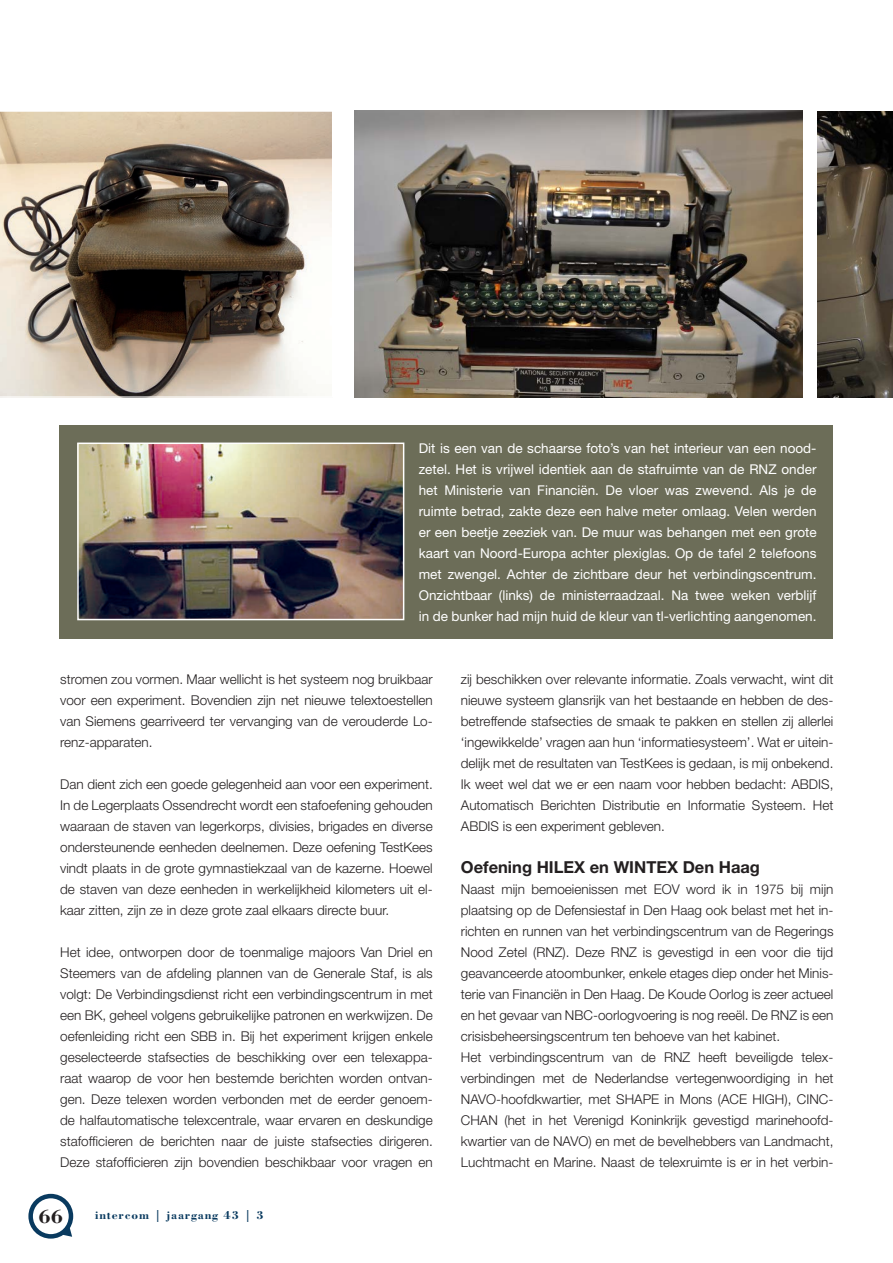
<style>
.page{position:relative;width:893px;height:1263px;background:#fff}
.page>*{position:absolute;margin:0;border:0;box-sizing:border-box;transform-origin:0 0}
.t1{font:700 20.1px "Bodoni";color:#231f20}
.t2{font:700 16.5px "Helvetica Neue";color:#231f20}
.t3{font:300 13.5px/21px "Helvetica Neue";color:#231f20;text-align:justify}
.t4{font:13.5px/21px "Helvetica Neue";color:#fff;text-align:justify}
.t5{font:700 12px "Bodoni";letter-spacing:.07em;color:#093a5f}
</style>
<div class="page">
<div style="left:28px;top:1194px;width:45px;height:44px;border:4px solid #093a5f;border-radius:50%"></div>
<svg style="left:60px;top:1225px;width:12px;height:12px"></svg>
<svg style="left:0;top:111px;width:332px;height:287px;background:#998c7d"></svg>
<div style="left:60px;top:425px;width:773px;height:214px;background:#6c6d58"></div>
<img style="left:80px;top:445px;width:321px;height:172px">
<div style="left:77px;top:442px;width:327px;height:178px;border:2px solid #fff"></div>
<img style="left:817px;top:111px;width:76px;height:287px">
<img style="left:354px;top:111px;width:449px;height:287px">
<p class="t4" style="left:419px;top:438px;width:399px">Dit is een van de schaarse foto’s van het interieur van een nood&shy;zetel. Het is vrijwel identiek aan de stafruimte van de RNZ onder het Ministerie van Financiën. De vloer was zwevend. Als je de ruimte betrad, zakte deze een halve meter omlaag. Velen werden er een beetje zeeziek van. De muur was behangen met een grote kaart van Noord-Europa achter plexiglas. Op de tafel 2 telefoons met zwengel. Achter de zichtbare deur het verbindingscentrum.<br>Onzichtbaar (links) de ministerraadzaal. Na twee weken verblijf in de bunker had mijn huid de kleur van tl-verlichting aangenomen.</p>
<p class="t3" style="left:60px;top:668px;width:374px">stromen zou vormen. Maar wellicht is het systeem nog bruikbaar voor een experiment. Bovendien zijn net nieuwe telextoestellen van Siemens gearriveerd ter vervanging van de verouderde Lo&shy;renz-apparaten.</p>
<p class="t3" style="left:60px;top:774px;width:374px">Dan dient zich een goede gelegenheid aan voor een experiment.<br>In de Legerplaats Ossendrecht wordt een stafoefening gehouden waaraan de staven van legerkorps, divisies, brigades en diverse ondersteunende eenheden deelnemen. Deze oefening TestKees vindt plaats in de grote gymnastiekzaal van de kazerne. Hoewel de staven van deze eenheden in werkelijkheid kilometers uit el&shy;kaar zitten, zijn ze in deze grote zaal elkaars directe buur.</p>
<p class="t3" style="left:60px;top:942px;width:374px">Het idee, ontworpen door de toenmalige majoors Van Driel en Steemers van de afdeling plannen van de Generale Staf, is als volgt: De Verbindingsdienst richt een verbindingscentrum in met een BK, geheel volgens gebruikelijke patronen en werkwijzen. De oefenleiding richt een SBB in. Bij het experiment krijgen enkele geselecteerde stafsecties de beschikking over een telexappa&shy;raat waarop de voor hen bestemde berichten worden ontvan&shy;gen. Deze telexen worden verbonden met de eerder genoem&shy;de halfautomatische telexcentrale, waar ervaren en deskundige stafofficieren de berichten naar de juiste stafsecties dirigeren.<br>Deze stafofficieren zijn bovendien beschikbaar voor vragen en</p>
<h1 class="t1" style="left:39px;top:1203px;width:26px">66</h1>
<p class="t5" style="left:95px;top:1208px;width:170px">intercom | jaargang 43 | 3</p>
<p class="t3" style="left:461px;top:668px;width:374px">zij beschikken over relevante informatie. Zoals verwacht, wint dit nieuwe systeem glansrijk van het bestaande en hebben de des&shy;betreffende stafsecties de smaak te pakken en stellen zij allerlei ‘ingewikkelde’ vragen aan hun ‘informatiesysteem’. Wat er uitein&shy;delijk met de resultaten van TestKees is gedaan, is mij onbekend.<br>Ik weet wel dat we er een naam voor hebben bedacht: ABDIS, Automatisch Berichten Distributie en Informatie Systeem. Het ABDIS is een experiment gebleven.</p>
<p class="t2" style="left:461px;top:857px;width:301px">Oefening HILEX en WINTEX Den Haag</p>
<p class="t3" style="left:461px;top:878px;width:374px;text-align:left">Naast mijn bemoeienissen met EOV word ik in 1975 bij mijn plaatsing op de Defensiestaf in Den Haag ook belast met het in&shy;richten en runnen van het verbindingscentrum van de Regerings Nood Zetel (RNZ). Deze RNZ is gevestigd in een voor die tijd geavanceerde atoombunker, enkele etages diep onder het Minis&shy;terie van Financiën in Den Haag. De Koude Oorlog is zeer actueel en het gevaar van NBC-oorlogvoering is nog reeël. De RNZ is een crisisbeheersingscentrum ten behoeve van het kabinet.<br>Het verbindingscentrum van de RNZ heeft beveiligde telex&shy;verbindingen met de Nederlandse vertegenwoordiging in het NAVO-hoofdkwartier, met SHAPE in Mons (ACE HIGH), CINC-CHAN (het in het Verenigd Koninkrijk gevestigd marinehoofd&shy;kwartier van de NAVO) en met de bevelhebbers van Landmacht, Luchtmacht en Marine. Naast de telexruimte is er in het verbin-</p>
</div>
